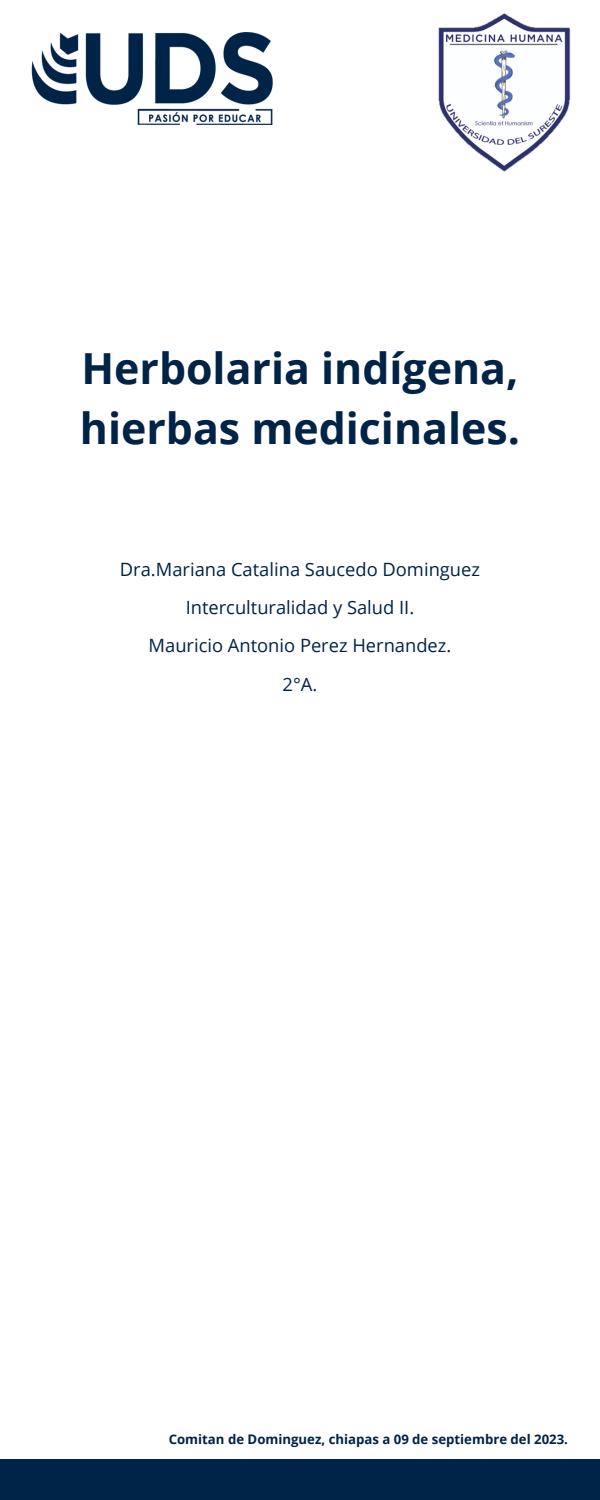
<style>
.page{position:relative;width:600px;height:1500px;background:#fff}
.page>*{position:absolute;margin:0;border:0;box-sizing:border-box;transform-origin:0 0}
.t1{font:700 42.9px/60px "Open Sans";color:#002348}
.t2{font:18.3px "Open Sans";color:#002348}
.t3{font:700 13.2px "Open Sans";color:#002348}
</style>
<div class="page">
<img style="left:31px;top:33px;width:241px;height:91px">
<img style="left:438px;top:13px;width:133px;height:159px">
<div style="left:0;top:1459px;width:600px;height:41px;background:#002348"></div>
<p class="t1" style="left:80px;top:337px;width:442px">Herbolaria indígena, hierbas medicinales.</p>
<p class="t2" style="left:120px;top:556px;width:362px">Dra.Mariana Catalina Saucedo Dominguez</p>
<p class="t2" style="left:186px;top:595px;width:230px">Interculturalidad y Salud II.</p>
<p class="t2" style="left:149px;top:633px;width:304px">Mauricio Antonio Perez Hernandez.</p>
<p class="t2" style="left:283px;top:671px;width:36px">2°A.</p>
<p class="t3" style="left:169px;top:1430px;width:401px">Comitan de Dominguez, chiapas a 09 de septiembre del 2023.</p>
</div>
